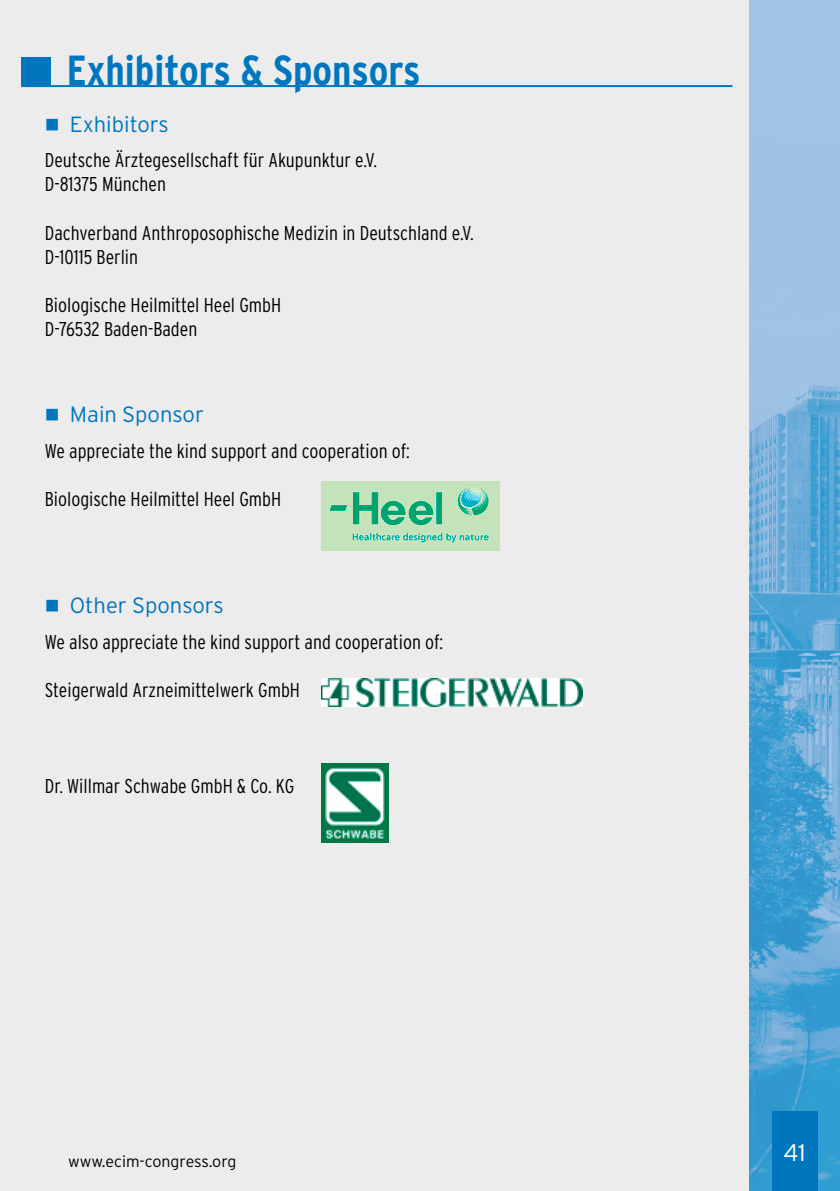
<style>
.page{position:relative;width:840px;height:1191px;background:#fff}
.page>*{position:absolute;margin:0;border:0;box-sizing:border-box;transform-origin:0 0}
.t1{font:700 condensed 42px "Interstate";color:#0076be}
.t2{font:300 24px "Interstate";color:#fff}
.t3{font:300 22px "Interstate";color:#0076be}
.t4{font:300 condensed 20px/24px "Interstate";color:#000}
.t5{font:300 16px "Interstate";color:#000}
</style>
<div class="page">
<div style="left:0;top:0;width:839px;height:1191px;background:#ececed"></div>
<div style="left:748px;top:0;width:91px;height:1191px;background:#a2c4e5"></div>
<img style="left:748px;top:56px;width:91px;height:1135px">
<div style="left:771px;top:1111px;width:45px;height:80px;background:#0076be"></div>
<hr style="left:21px;top:85px;width:711px;height:2px;background:#0076be">
<img style="left:321px;top:763px;width:67px;height:79px">
<img style="left:321px;top:678px;width:261px;height:28px">
<img style="left:321px;top:481px;width:178px;height:70px">
<div style="left:21px;top:57px;width:30px;height:30px;background:#0076be"></div>
<h1 class="t1" style="left:67px;top:47px;width:355px">Exhibitors &amp; Sponsors</h1>
<p class="t3" style="left:45px;top:112px;width:125px">■ Exhibitors</p>
<p class="t4" style="left:45px;top:148px;width:334px">Deutsche Ärztegesellschaft für Akupunktur e.V.<br>D-81375 München</p>
<p class="t4" style="left:45px;top:220px;width:430px">Dachverband Anthroposophische Medizin in Deutschland e.V.<br>D-10115 Berlin</p>
<p class="t4" style="left:45px;top:292px;width:238px">Biologische Heilmittel Heel GmbH<br>D-76532 Baden-Baden</p>
<p class="t3" style="left:45px;top:402px;width:161px">■ Main Sponsor</p>
<p class="t4" style="left:45px;top:438px;width:366px">We appreciate the kind support and cooperation of:</p>
<p class="t4" style="left:45px;top:486px;width:238px">Biologische Heilmittel Heel GmbH</p>
<p class="t3" style="left:45px;top:593px;width:180px">■ Other Sponsors</p>
<p class="t4" style="left:45px;top:629px;width:399px">We also appreciate the kind support and cooperation of:</p>
<p class="t4" style="left:45px;top:677px;width:256px">Steigerwald Arzneimittelwerk GmbH</p>
<p class="t4" style="left:45px;top:773px;width:251px">Dr. Willmar Schwabe GmbH &amp; Co. KG</p>
<p class="t5" style="left:68px;top:1152px;width:170px">www.ecim-congress.org</p>
<p class="t2" style="left:783px;top:1139px;width:24px">41</p>
</div>
